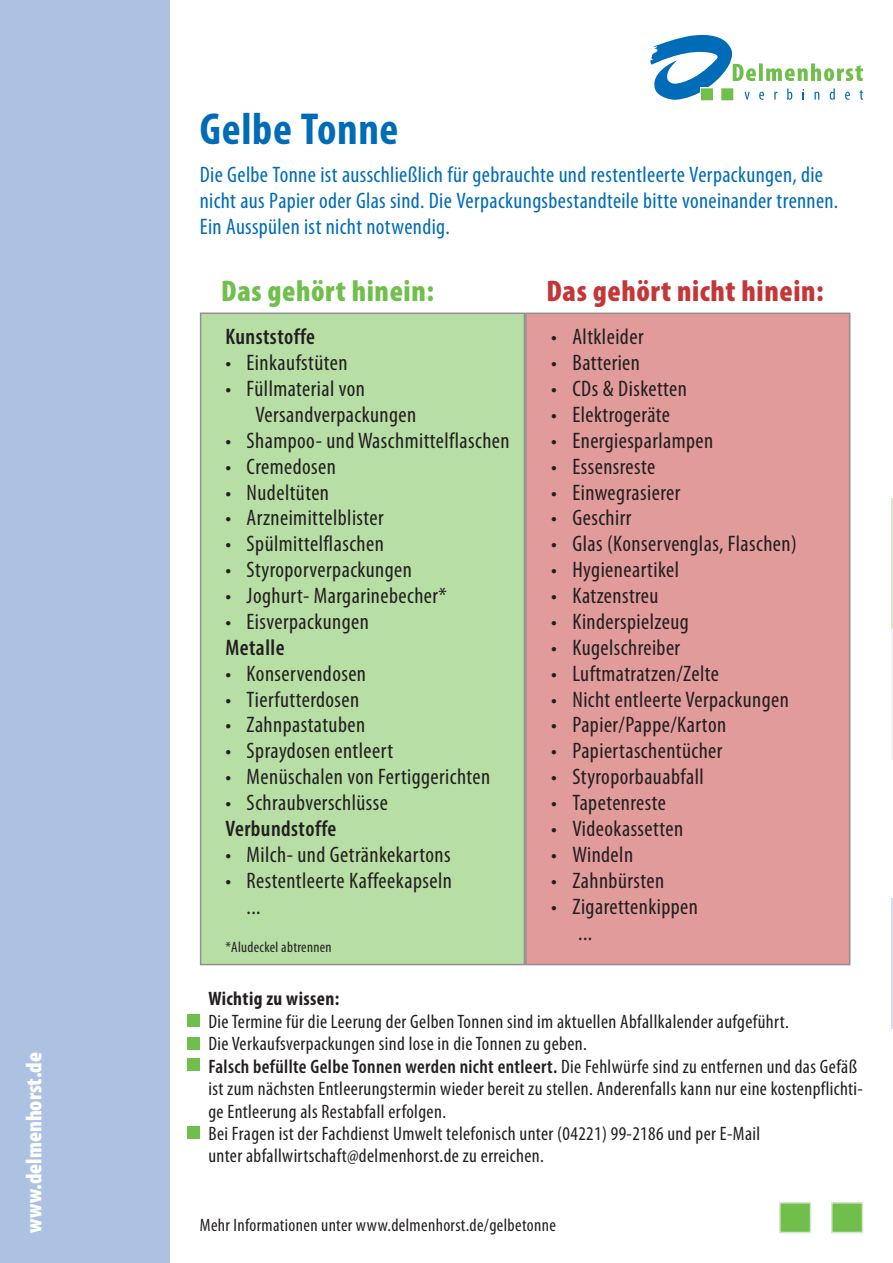
<style>
.page{position:relative;width:893px;height:1263px;background:#fff}
.page>*{position:absolute;margin:0;border:0;box-sizing:border-box;transform-origin:0 0}
.Headline_blau_Titel{font:700 condensed 45px "Myriad Pro";letter-spacing:.015em;color:#006cb7}
.Fließ11pt{font:900 condensed 30px "Myriad Pro";letter-spacing:.02em;color:#c33738}
.Fließ11pt-2{font:900 condensed 30px "Myriad Pro";letter-spacing:.02em;color:#70bf4c}
.Fließ11pt-3{font:condensed 22.5px/25.8px "Myriad Pro";letter-spacing:.02em;color:#231f20}
.Headl_weiß{font:condensed 22.5px/25.8px "Myriad Pro";letter-spacing:.015em;color:#006cb7}
.Fließ11pt-4{font:600 condensed 22.5px "Myriad Pro";letter-spacing:.02em;color:#231f20}
.t1{font:900 condensed 22.5px "Myriad Pro";color:#fff}
.Fließ11pt-5{font:condensed 19.5px/22.5px "Myriad Pro";letter-spacing:.02em;color:#231f20}
.Fließ11pt-6{font:700 condensed 19.5px "Myriad Pro";letter-spacing:.02em;color:#231f20}
.Fließ_Head_blau_14pt{font:condensed 18px "Myriad Pro";letter-spacing:.02em;color:#231f20}
.Fließ11pt-7{font:condensed 15px "Myriad Pro";letter-spacing:.02em;color:#231f20}
.s1{font-weight:600}
</style>
<div class="page">
<div style="left:0;top:0;width:170px;height:1263px;background:#adc2e3"></div>
<div style="left:526px;top:313px;width:324px;height:651px;background:#e19b9b"></div>
<div style="left:201px;top:313px;width:323px;height:651px;background:#b7dfa5"></div>
<hr style="left:892px;top:498px;width:1px;height:131px;background:#d9ebcd">
<hr style="left:892px;top:629px;width:1px;height:130px;background:#f2f3f4">
<hr style="left:892px;top:898px;width:1px;height:131px;background:#d4def0">
<div style="left:187px;top:1014px;width:13px;height:13px;background:#70bf4c"></div>
<div style="left:187px;top:1037px;width:13px;height:13px;background:#70bf4c"></div>
<div style="left:187px;top:1058px;width:13px;height:13px;background:#70bf4c"></div>
<div style="left:187px;top:1126px;width:13px;height:13px;background:#70bf4c"></div>
<svg style="left:779px;top:1202px;width:85px;height:32px"></svg>
<svg style="left:650px;top:34px;width:213px;height:67px"></svg>
<p class="t1" style="left:22px;top:1233px;width:182px;rotate:-90deg">www.delmenhorst.de</p>
<p class="Headline_blau_Titel" style="left:200px;top:101px;width:200px">Gelbe Tonne</p>
<p class="Headl_weiß" style="left:200px;top:162px;width:640px">Die Gelbe Tonne ist ausschließlich für gebrauchte und restentleerte Verpackungen, die nicht aus Papier oder Glas sind. Die Verpackungsbestandteile bitte voneinander trennen.<br>Ein Ausspülen ist nicht notwendig.</p>
<p class="Fließ11pt-2" style="left:221px;top:274px;width:214px">Das gehört hinein:</p>
<p class="Fließ11pt" style="left:546px;top:274px;width:279px">Das gehört nicht hinein:</p>
<p class="Fließ11pt-4" style="left:225px;top:323px;width:91px">Kunststoffe</p>
<p class="Fließ11pt-3" style="left:225px;top:350px;width:124px">• Einkaufstüten</p>
<p class="Fließ11pt-3" style="left:256px;top:375px;width:162px;text-indent:-30px">• Füllmaterial von<br>Versandverpackungen</p>
<p class="Fließ11pt-3" style="left:225px;top:427px;width:286px">• Shampoo- und Waschmittelflaschen</p>
<p class="Fließ11pt-3" style="left:225px;top:453px;width:112px">• Cremedosen</p>
<p class="Fließ11pt-3" style="left:225px;top:479px;width:105px">• Nudeltüten</p>
<p class="Fließ11pt-3" style="left:225px;top:505px;width:160px">• Arzneimittelblister</p>
<p class="Fließ11pt-3" style="left:225px;top:531px;width:160px">• Spülmittelflaschen</p>
<p class="Fließ11pt-3" style="left:225px;top:557px;width:188px">• Styroporverpackungen</p>
<p class="Fließ11pt-3" style="left:225px;top:582px;width:223px">• Joghurt- Margarinebecher*</p>
<p class="Fließ11pt-3" style="left:225px;top:608px;width:145px">• Eisverpackungen</p>
<p class="Fließ11pt-4" style="left:225px;top:633px;width:61px">Metalle</p>
<p class="Fließ11pt-3" style="left:225px;top:660px;width:142px">• Konservendosen</p>
<p class="Fließ11pt-3" style="left:225px;top:686px;width:135px">• Tierfutterdosen</p>
<p class="Fließ11pt-3" style="left:225px;top:712px;width:141px">• Zahnpastatuben</p>
<p class="Fließ11pt-3" style="left:225px;top:738px;width:169px">• Spraydosen entleert</p>
<p class="Fließ11pt-3" style="left:225px;top:764px;width:266px">• Menüschalen von Fertiggerichten</p>
<p class="Fließ11pt-3" style="left:225px;top:789px;width:164px">• Schraubverschlüsse</p>
<p class="Fließ11pt-4" style="left:225px;top:815px;width:113px">Verbundstoffe</p>
<p class="Fließ11pt-3" style="left:225px;top:841px;width:227px">• Milch- und Getränkekartons</p>
<p class="Fließ11pt-3" style="left:225px;top:867px;width:228px">• Restentleerte Kaffeekapseln</p>
<p class="Fließ11pt-3" style="left:247px;top:893px;width:15px">...</p>
<p class="Fließ11pt-7" style="left:225px;top:937px;width:108px">*Aludeckel abtrennen</p>
<p class="Fließ11pt-3" style="left:551px;top:324px;width:94px">• Altkleider</p>
<p class="Fließ11pt-3" style="left:551px;top:350px;width:90px">• Batterien</p>
<p class="Fließ11pt-3" style="left:551px;top:375px;width:137px">• CDs &amp; Disketten</p>
<p class="Fließ11pt-3" style="left:551px;top:401px;width:120px">• Elektrogeräte</p>
<p class="Fließ11pt-3" style="left:551px;top:427px;width:164px">• Energiesparlampen</p>
<p class="Fließ11pt-3" style="left:551px;top:453px;width:106px">• Essensreste</p>
<p class="Fließ11pt-3" style="left:551px;top:479px;width:131px">• Einwegrasierer</p>
<p class="Fließ11pt-3" style="left:551px;top:505px;width:82px">• Geschirr</p>
<p class="Fließ11pt-3" style="left:551px;top:531px;width:247px">• Glas (Konservenglas, Flaschen)</p>
<p class="Fließ11pt-3" style="left:551px;top:557px;width:129px">• Hygieneartikel</p>
<p class="Fließ11pt-3" style="left:551px;top:582px;width:109px">• Katzenstreu</p>
<p class="Fließ11pt-3" style="left:551px;top:608px;width:139px">• Kinderspielzeug</p>
<p class="Fließ11pt-3" style="left:551px;top:634px;width:131px">• Kugelschreiber</p>
<p class="Fließ11pt-3" style="left:551px;top:660px;width:169px">• Luftmatratzen/Zelte</p>
<p class="Fließ11pt-3" style="left:551px;top:686px;width:239px">• Nicht entleerte Verpackungen</p>
<p class="Fließ11pt-3" style="left:551px;top:712px;width:176px">• Papier/Pappe/Karton</p>
<p class="Fließ11pt-3" style="left:551px;top:738px;width:173px">• Papiertaschentücher</p>
<p class="Fließ11pt-3" style="left:551px;top:764px;width:154px">• Styroporbauabfall</p>
<p class="Fließ11pt-3" style="left:551px;top:789px;width:116px">• Tapetenreste</p>
<p class="Fließ11pt-3" style="left:551px;top:815px;width:133px">• Videokassetten</p>
<p class="Fließ11pt-3" style="left:551px;top:841px;width:83px">• Windeln</p>
<p class="Fließ11pt-3" style="left:551px;top:867px;width:114px">• Zahnbürsten</p>
<p class="Fließ11pt-3" style="left:578px;top:893px;width:121px;text-indent:-27px">• Zigarettenkippen ...</p>
<p class="Fließ11pt-6" style="left:208px;top:987px;width:132px">Wichtig zu wissen:</p>
<p class="Fließ11pt-5" style="left:208px;top:1010px;width:582px">Die Termine für die Leerung der Gelben Tonnen sind im aktuellen Abfallkalender aufgeführt.</p>
<p class="Fließ11pt-5" style="left:208px;top:1032px;width:380px">Die Verkaufsverpackungen sind lose in die Tonnen zu geben.</p>
<p class="Fließ11pt-5" style="left:208px;top:1055px;width:656px"><span class="s1">Falsch befüllte Gelbe Tonnen werden nicht entleert.</span> Die Fehlwürfe sind zu entfernen und das Gefäß ist zum nächsten Entleerungstermin wieder bereit zu stellen. Anderenfalls kann nur eine kostenpflichti&shy;ge Entleerung als Restabfall erfolgen.</p>
<p class="Fließ11pt-5" style="left:208px;top:1122px;width:553px">Bei Fragen ist der Fachdienst Umwelt telefonisch unter (04221) 99-2186 und per E-Mail unter abfallwirtschaft@delmenhorst.de zu erreichen.</p>
<p class="Fließ_Head_blau_14pt" style="left:200px;top:1214px;width:358px">Mehr Informationen unter www.delmenhorst.de/gelbetonne</p>
</div>
